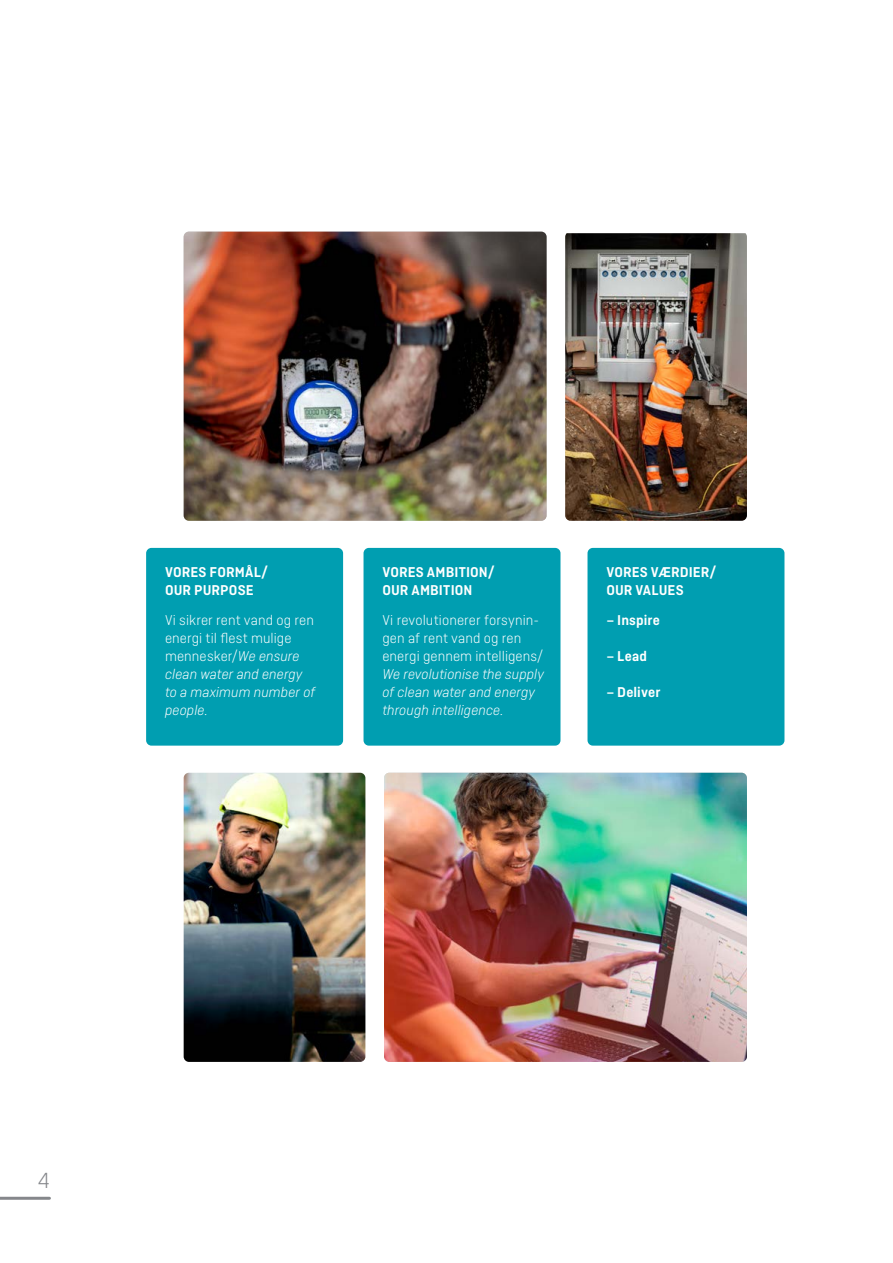
<style>
.page{position:relative;width:893px;height:1263px;background:#fff}
.page>*{position:absolute;margin:0;border:0;box-sizing:border-box;transform-origin:0 0}
.t1{font:300 23.1px "Ciutadella";color:#85878b}
.t2{font:italic 300 15px/18px "Ciutadella";letter-spacing:.005em;color:#fff}
.t3{font:600 15px/18px "Ciutadella";letter-spacing:.005em;color:#fff}
.t4{font:300 15px/18px "Ciutadella";letter-spacing:.005em;color:#fff}
.s1{font-style:normal}
</style>
<div class="page">
<hr style="left:0;top:1197px;width:49px;height:3px;background:#85878b">
<img style="left:384px;top:773px;width:363px;height:289px">
<img style="left:184px;top:773px;width:181px;height:289px">
<img style="left:184px;top:232px;width:363px;height:289px">
<img style="left:565px;top:233px;width:182px;height:288px">
<div style="left:146px;top:548px;width:197px;height:198px;background:#009eb1;border-radius:5px"></div>
<div style="left:363px;top:548px;width:197px;height:198px;background:#009eb1;border-radius:5px"></div>
<div style="left:587px;top:548px;width:197px;height:198px;background:#009eb1;border-radius:5px"></div>
<p class="t3" style="left:165px;top:563px;width:105px">VORES FORMÅL/<br>OUR PURPOSE</p>
<p class="t3" style="left:382px;top:563px;width:114px">VORES AMBITION/<br>OUR AMBITION</p>
<p class="t3" style="left:606px;top:563px;width:112px">VORES VÆRDIER/<br>OUR VALUES</p>
<p class="t2" style="left:165px;top:611px;width:152px"><span class="s1">Vi sikrer rent vand og ren energi til flest mulige mennesker/</span>We ensure clean water and energy to a maximum number of people.</p>
<p class="t4" style="left:382px;top:611px;width:162px">Vi revolutionerer forsynin&shy;gen af rent vand og ren energi gennem intelligens/</p>
<p class="t3" style="left:606px;top:611px;width:55px">– Inspire</p>
<p class="t3" style="left:606px;top:647px;width:42px">– Lead</p>
<p class="t3" style="left:606px;top:683px;width:55px">– Deliver</p>
<p class="t2" style="left:382px;top:665px;width:163px">We revolutionise the supply of clean water and energy through intelligence.</p>
<h1 class="t1" style="left:38px;top:1168px;width:14px">4</h1>
</div>
